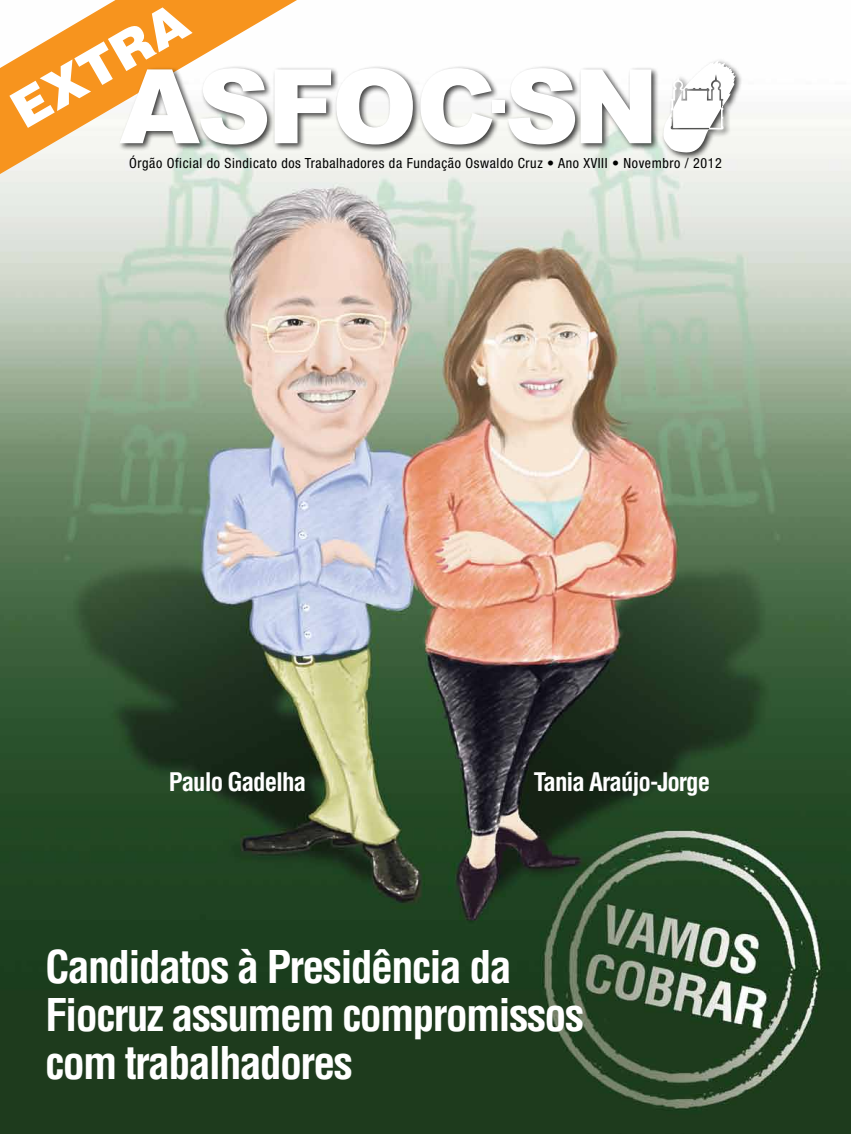
<style>
.page{position:relative;width:851px;height:1134px;background:#fff}
.page>*{position:absolute;margin:0;border:0;box-sizing:border-box;transform-origin:0 0}
.t1{font:700 condensed 44px/48px "Helvetica";letter-spacing:-.04em;color:#fff}
.t2{font:700 condensed 25px "Helvetica";letter-spacing:-.04em;color:#fff}
.t3{font:condensed 14px "Helvetica Neue";letter-spacing:.04em;color:#000}
</style>
<div class="page">
<img style="left:0;top:113px;width:850px;height:1021px">
<svg style="left:0;top:0;width:297px;height:174px"></svg>
<div style="left:117px;top:58px;width:626px;height:102px;background:#000;opacity:.75"></div>
<svg style="left:9px;top:7px;width:258px;height:137px"></svg>
<svg style="left:274px;top:68px;width:139px;height:76px"></svg>
<svg style="left:420px;top:68px;width:72px;height:76px"></svg>
<svg style="left:508px;top:68px;width:143px;height:76px"></svg>
<div style="left:492px;top:100px;width:13px;height:13px;background:#fff"></div>
<svg style="left:662px;top:60px;width:74px;height:93px"></svg>
<p class="t3" style="left:129px;top:155px;width:594px">Órgão Oficial do Sindicato dos Trabalhadores da Fundação Oswaldo Cruz • Ano XVIII • Novembro / 2012</p>
<h2 class="t2" style="left:169px;top:767px;width:139px">Paulo Gadelha</h2>
<h2 class="t2" style="left:534px;top:767px;width:178px">Tania Araújo-Jorge</h2>
<h1 class="t1" style="left:45px;top:943px;width:541px">Candidatos à Presidência da<br>Fiocruz assumem compromissos com trabalhadores</h1>
</div>
